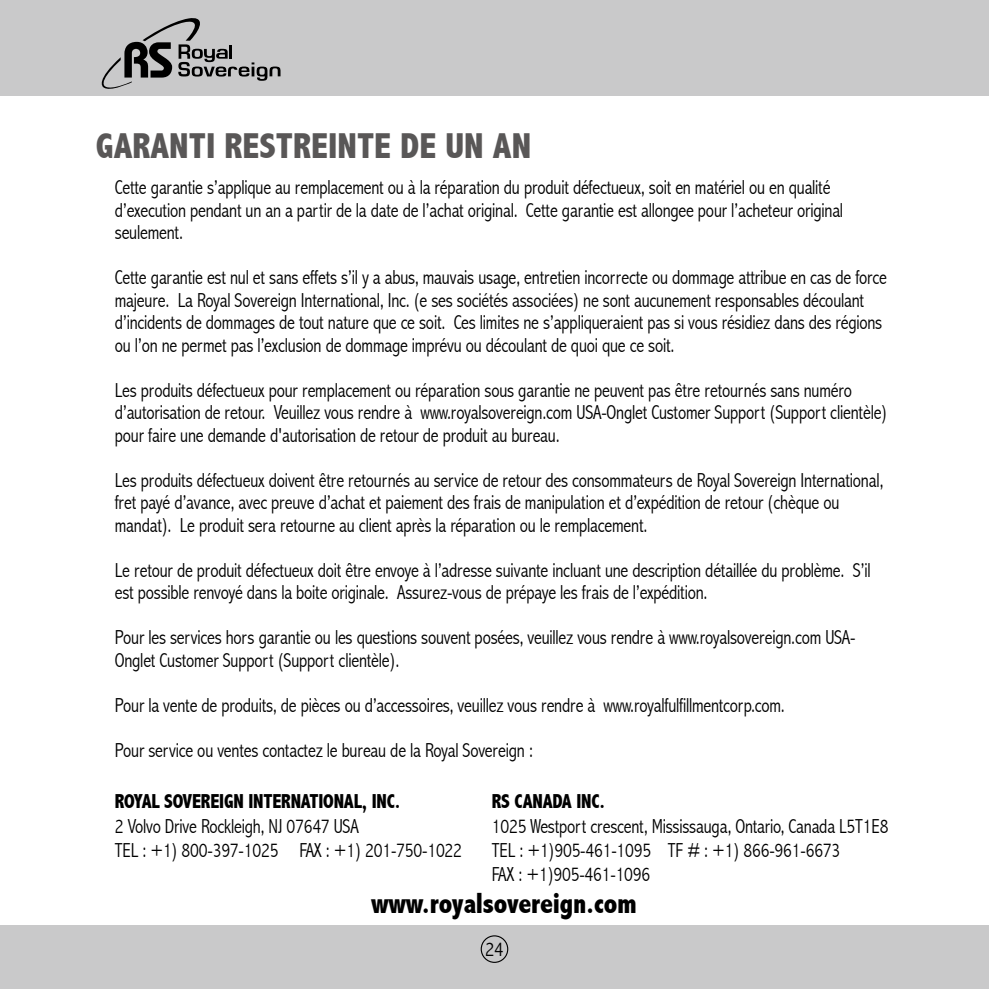
<style>
.page{position:relative;width:989px;height:989px;background:#fff}
.page>*{position:absolute;margin:0;border:0;box-sizing:border-box;transform-origin:0 0}
.t1{font:800 condensed 36px "Abadi";color:#595757}
.t2{font:800 condensed 29.25px "Abadi";letter-spacing:-.01em;color:#000;scale:.95 1}
.t3{font:300 condensed 20.25px/22.5px "Abadi";letter-spacing:-.01em;color:#000;scale:.95 1}
.t4{font:800 condensed 20.25px "Abadi";letter-spacing:-.01em;color:#000;scale:.95 1}
.t5{font:300 condensed 20.25px "Abadi";letter-spacing:-.01em;color:#000}
</style>
<div class="page">
<div style="left:0;top:0;width:989px;height:96px;background:#c9c9ca"></div>
<div style="left:0;top:925px;width:989px;height:64px;background:#c9c9ca"></div>
<div style="left:481px;top:935px;width:27px;height:28px;border:1px solid #000;border-radius:50%"></div>
<svg style="left:101px;top:18px;width:179px;height:71px"></svg>
<h1 class="t1" style="left:96px;top:125px;width:437px">GARANTI RESTREINTE DE UN AN</h1>
<p class="t3" style="left:115px;top:176px;width:768px">Cette garantie s’applique au remplacement ou à la réparation du produit défectueux, soit en matériel ou en qualité d’execution pendant un an a partir de la date de l’achat original. Cette garantie est allongee pour l’acheteur original seulement.</p>
<p class="t3" style="left:115px;top:266px;width:814px">Cette garantie est nul et sans effets s’il y a abus, mauvais usage, entretien incorrecte ou dommage attribue en cas de force majeure. La Royal Sovereign International, Inc. (e ses sociétés associées) ne sont aucunement responsables découlant d’incidents de dommages de tout nature que ce soit. Ces limites ne s’appliqueraient pas si vous résidiez dans des régions ou l’on ne permet pas l’exclusion de dommage imprévu ou découlant de quoi que ce soit.</p>
<p class="t3" style="left:115px;top:379px;width:814px">Les produits défectueux pour remplacement ou réparation sous garantie ne peuvent pas être retournés sans numéro d’autorisation de retour. Veuillez vous rendre à www.royalsovereign.com USA-Onglet Customer Support (Support clientèle) pour faire une demande d'autorisation de retour de produit au bureau.</p>
<p class="t3" style="left:115px;top:469px;width:810px">Les produits défectueux doivent être retournés au service de retour des consommateurs de Royal Sovereign International, fret payé d’avance, avec preuve d’achat et paiement des frais de manipulation et d’expédition de retour (chèque ou mandat). Le produit sera retourne au client après la réparation ou le remplacement.</p>
<p class="t3" style="left:115px;top:559px;width:797px">Le retour de produit défectueux doit être envoye à l’adresse suivante incluant une description détaillée du problème. S’il est possible renvoyé dans la boite originale. Assurez-vous de prépaye les frais de l’expédition.</p>
<p class="t3" style="left:115px;top:626px;width:781px">Pour les services hors garantie ou les questions souvent posées, veuillez vous rendre à www.royalsovereign.com USA-<br>Onglet Customer Support (Support clientèle).</p>
<p class="t3" style="left:115px;top:694px;width:707px">Pour la vente de produits, de pièces ou d’accessoires, veuillez vous rendre à www.royalfulfillmentcorp.com.</p>
<p class="t3" style="left:115px;top:739px;width:442px">Pour service ou ventes contactez le bureau de la Royal Sovereign :</p>
<p class="t4" style="left:115px;top:789px;width:302px">ROYAL SOVEREIGN INTERNATIONAL, INC.</p>
<p class="t4" style="left:492px;top:789px;width:121px">RS CANADA INC.</p>
<p class="t3" style="left:115px;top:814px;width:258px">2 Volvo Drive Rockleigh, NJ 07647 USA</p>
<p class="t3" style="left:492px;top:814px;width:419px">1025 Westport crescent, Mississauga, Ontario, Canada L5T1E8</p>
<p class="t3" style="left:115px;top:839px;width:367px">TEL : +1) 800-397-1025 FAX : +1) 201-750-1022</p>
<p class="t3" style="left:492px;top:838px;width:368px;line-height:24.3px">TEL : +1)905-461-1095 TF # : +1) 866-961-6673<br>FAX : +1)905-461-1096</p>
<h2 class="t2" style="left:371px;top:886px;width:281px">www.royalsovereign.com</h2>
<p class="t5" style="left:485px;top:937px;width:20px">24</p>
</div>
